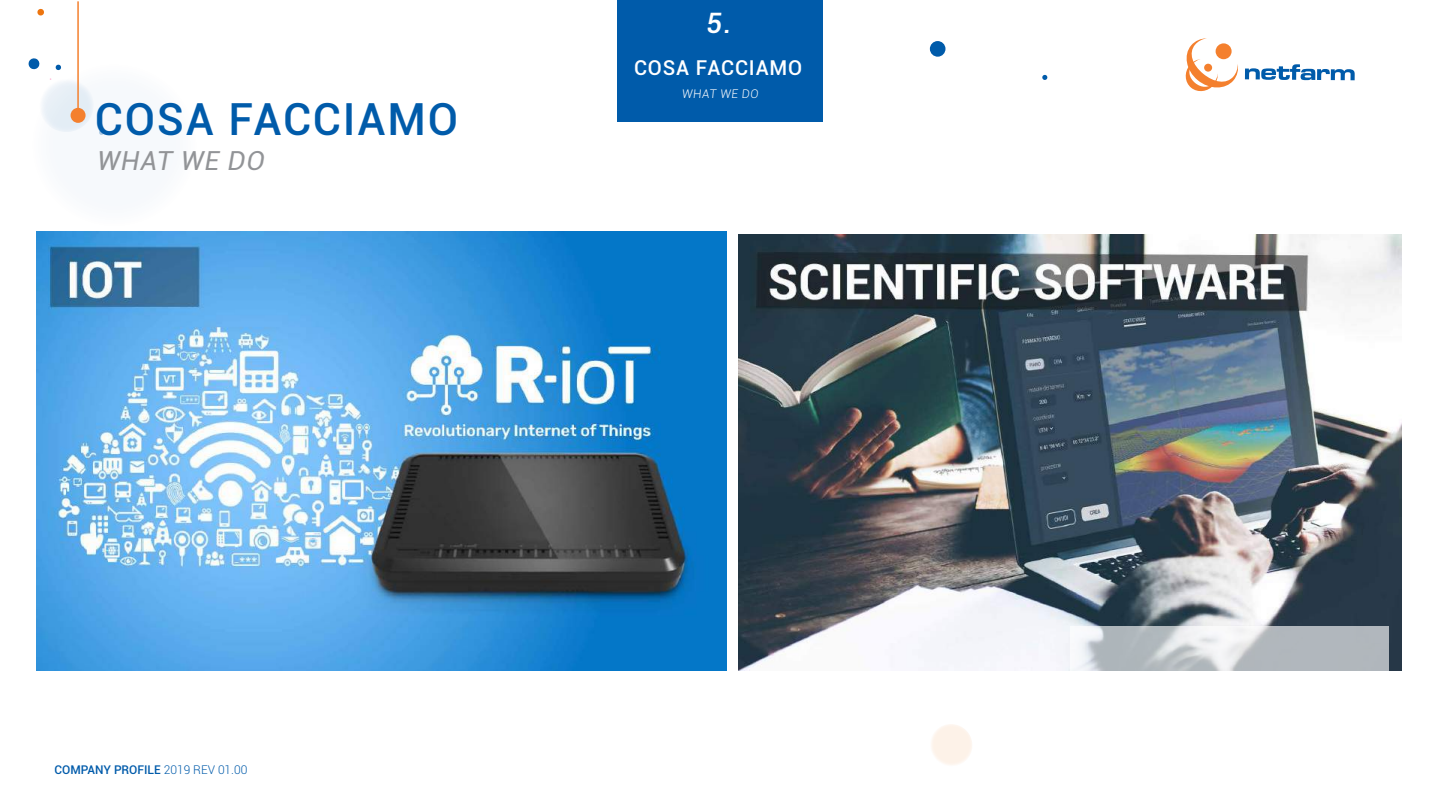
<style>
.page{position:relative;width:1440px;height:810px;background:#fff}
.page>*{position:absolute;margin:0;border:0;box-sizing:border-box;transform-origin:0 0}
.t1{font:500 44.25px "Roboto";letter-spacing:.04em;color:#005baa}
.t2{font:500 28.2px "Roboto";color:#fff}
.t3{font:italic 26.25px "Roboto";color:#929497}
.t4{font:500 20.48px "Roboto";letter-spacing:.04em;color:#fff}
.t5{font:500 12px "Roboto";color:#005baa}
.t6{font:300 11.93px "Roboto";color:#fff}
.s1{font-weight:300}
</style>
<div class="page">
<svg style="left:1185px;top:38px;width:53px;height:54px"></svg>
<div style="left:1204px;top:64px;width:8px;height:8px;background:#f4802e;border-radius:50%"></div>
<div style="left:1216px;top:43px;width:16px;height:16px;background:#f4802e;border-radius:50%"></div>
<svg style="left:1245px;top:64px;width:110px;height:16px"></svg>
<svg style="left:931px;top:724px;width:41px;height:41px"></svg>
<svg style="left:1042px;top:75px;width:6px;height:5px"></svg>
<div style="left:930px;top:41px;width:16px;height:16px;background:#005baa;border-radius:50%"></div>
<div style="left:31px;top:63px;width:166px;height:164px;background:#f6f9fc;border-radius:50%"></div>
<svg style="left:206px;top:231px;width:38px;height:1px"></svg>
<img style="left:739px;top:235px;width:663px;height:436px">
<img style="left:36px;top:232px;width:691px;height:439px">
<svg style="left:37px;top:8px;width:7px;height:8px"></svg>
<svg style="left:28px;top:58px;width:76px;height:77px"></svg>
<hr style="left:77px;top:1px;width:2px;height:114px;background:#f4802e">
<div style="left:71px;top:108px;width:15px;height:15px;background:#f4802e;border-radius:50%"></div>
<svg style="left:1070px;top:626px;width:319px;height:45px;fill:#b1b7bd"></svg>
<div style="left:617px;top:0;width:206px;height:121px;background:#005baa"></div>
<h1 class="t1" style="left:95px;top:88px;width:365px">COSA FACCIAMO</h1>
<h3 class="t3" style="left:96px;top:143px;width:175px">WHAT WE DO</h3>
<h2 class="t2" style="left:706px;top:4px;width:30px">5.</h2>
<h3 class="t4" style="left:634px;top:53px;width:170px">COSA FACCIAMO</h3>
<p class="t6" style="left:682px;top:85px;width:79px">WHAT WE DO</p>
<p class="t5" style="left:55px;top:761px;width:194px">COMPANY PROFILE <span class="s1">2019 REV 01.00</span></p>
</div>
